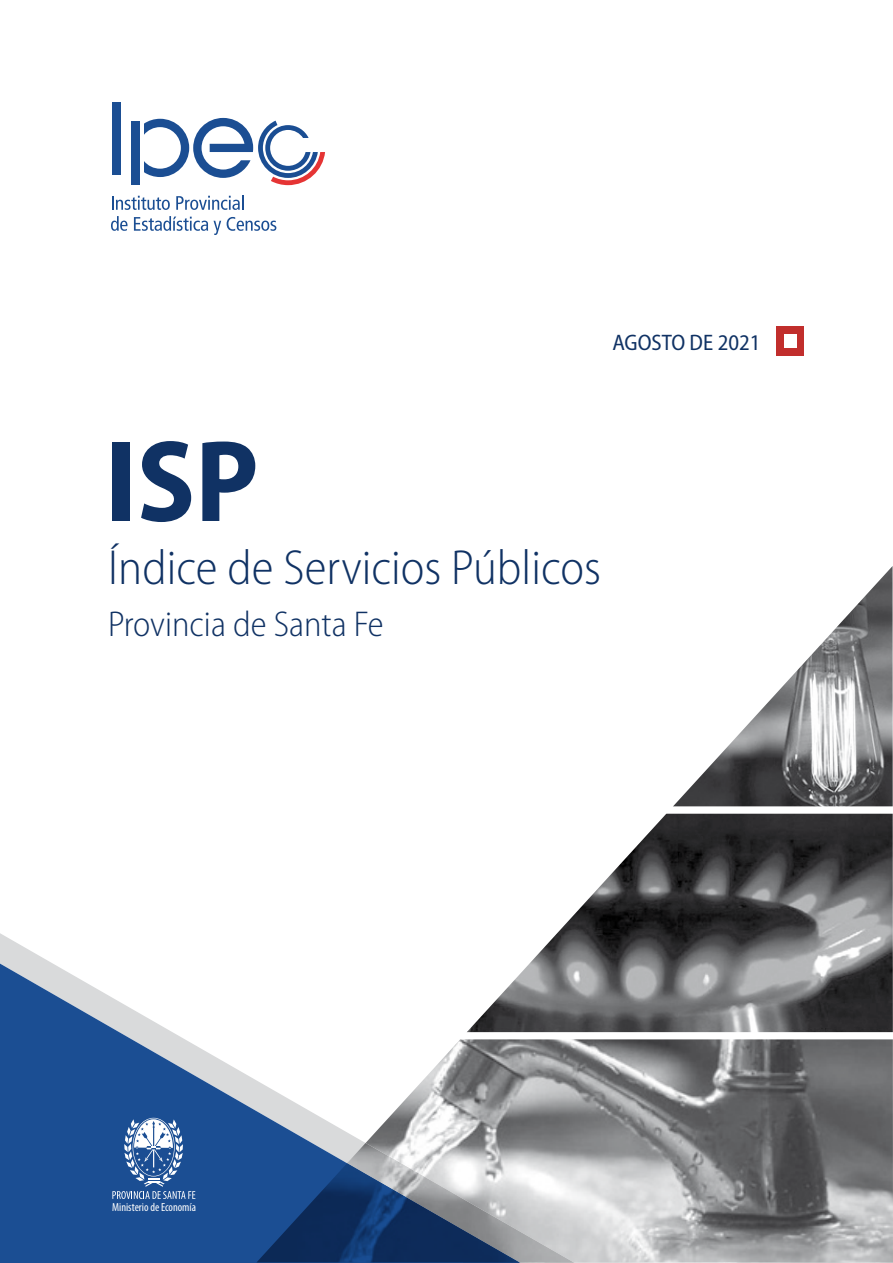
<style>
.page{position:relative;width:893px;height:1263px;background:#fff}
.page>*{position:absolute;margin:0;border:0;box-sizing:border-box;transform-origin:0 0}
.t1{font:700 semi-condensed 117px "Myriad Pro";color:#103264}
.t2{font:300 semi-condensed 49.5px "Myriad Pro";color:#103264}
.t3{font:300 semi-condensed 36px "Myriad Pro";color:#103264}
.t4{font:semi-condensed 22.5px "Myriad Pro";color:#103264}
.t5{font:condensed 11.7px "Myriad Pro";color:#fff}
</style>
<div class="page">
<svg style="left:0;top:933px;width:51px;height:30px"></svg>
<svg style="left:0;top:963px;width:463px;height:300px;fill:#1b4e93"></svg>
<img style="left:467px;top:813px;width:426px;height:450px">
<img style="left:463px;top:1262px;width:111px;height:1px">
<img style="left:673px;top:566px;width:220px;height:241px">
<img style="left:366px;top:1039px;width:527px;height:223px">
<img style="left:347px;top:1143px;width:227px;height:119px">
<img style="left:256px;top:1163px;width:263px;height:99px">
<svg style="left:450px;top:1032px;width:443px;height:7px"></svg>
<svg style="left:112px;top:196px;width:58px;height:14px"></svg>
<svg style="left:176px;top:195px;width:68px;height:15px"></svg>
<svg style="left:111px;top:216px;width:17px;height:15px"></svg>
<svg style="left:134px;top:216px;width:74px;height:15px"></svg>
<svg style="left:214px;top:221px;width:7px;height:14px"></svg>
<svg style="left:227px;top:217px;width:49px;height:14px"></svg>
<div style="left:131px;top:121px;width:9px;height:64px;background:#1b4e93"></div>
<div style="left:112px;top:102px;width:8px;height:73px;background:#1b4e93"></div>
<svg style="left:144px;top:118px;width:181px;height:67px"></svg>
<div style="left:777px;top:327px;width:27px;height:29px;background:#c12e2c"></div>
<div style="left:784px;top:334px;width:13px;height:14px;background:#fff"></div>
<svg style="left:112px;top:1118px;width:83px;height:81px;background:#557bae"></svg>
<p class="t4" style="left:612px;top:330px;width:149px">AGOSTO DE 2021</p>
<h1 class="t1" style="left:105px;top:416px;width:155px">ISP</h1>
<p class="t2" style="left:108px;top:541px;width:495px">Índice de Servicios Públicos</p>
<p class="t3" style="left:108px;top:605px;width:277px">Provincia de Santa Fe</p>
<p class="t5" style="left:112px;top:1200px;width:85px">Ministerio de Economía</p>
</div>
